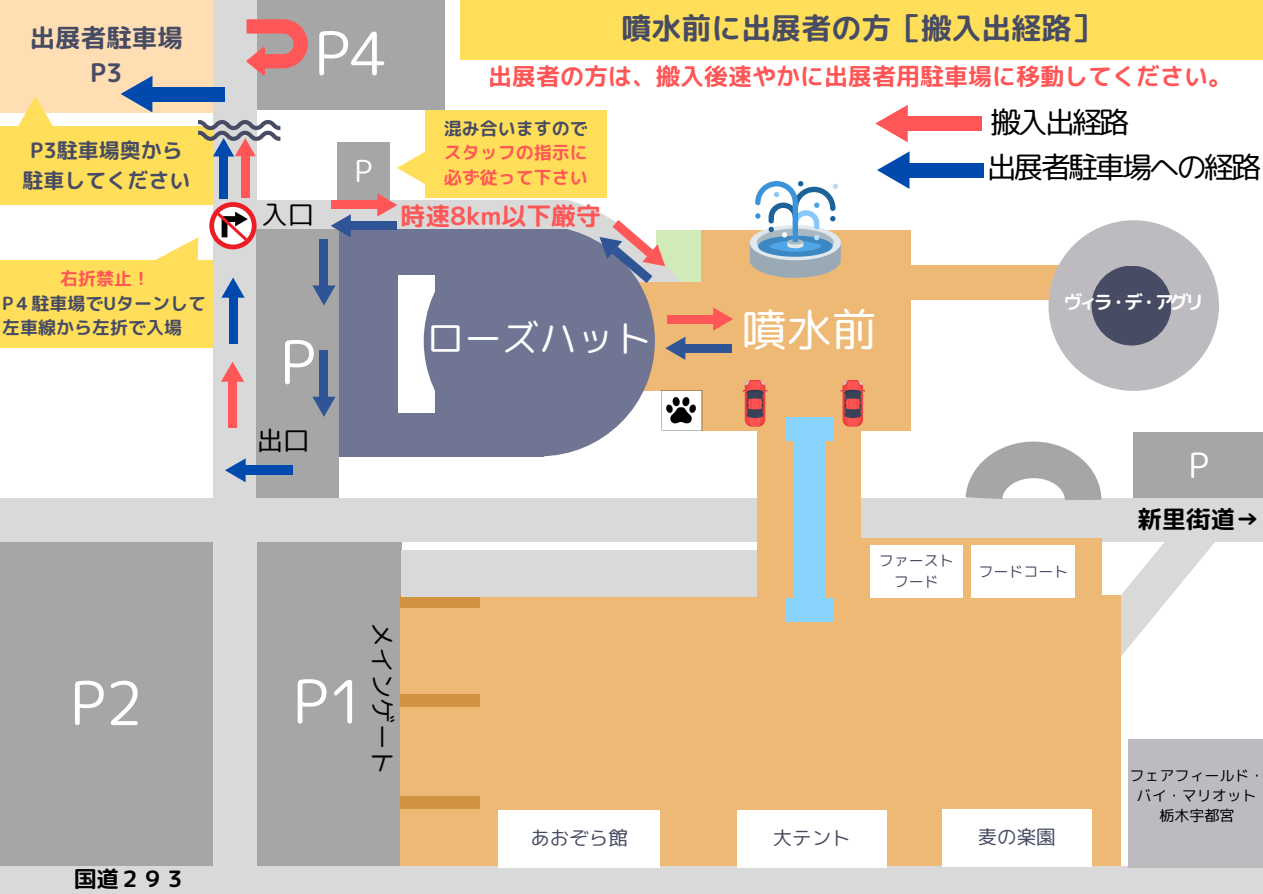
<style>
.page{position:relative;width:1263px;height:894px;background:#fff}
.page>*{position:absolute;margin:0;border:0;box-sizing:border-box;transform-origin:0 0}
.t1{font:60px "rounded mplus 1 p regular";color:#fff}
.t2{font:45px "rounded mplus 1 p regular";color:#fff}
.t3{font:37.5px "rounded mplus 1 p regular";color:#fff}
.t4{font:34.5px "rounded mplus 1 p regular";color:#fff}
.t5{font:30px "rounded mplus 1 p bold";color:#474c64}
.t6{font:30px "rounded mplus 1 p regular";letter-spacing:-.095em;color:#000}
.t7{font:30px "rounded mplus 1 p regular";color:#fff}
.t8{font:26.55px "rounded mplus 1 p regular";color:#000}
.t9{font:26.4px "rounded mplus 1 p regular";color:#000}
.t10{font:25.5px/34.8px "rounded mplus 1 p bold";color:#474c64;text-align:center}
.t11{font:25.5px "rounded mplus 1 p regular";color:#000}
.t12{font:24.9px "rounded mplus 1 p bold";color:#ff5757}
.t13{font:24.45px "rounded mplus 1 p bold";color:#000}
.t14{font:24px "rounded mplus 1 p bold";color:#ff5757}
.t15{font:22.5px "rounded mplus 1 p bold";color:#000}
.t16{font:21px "rounded mplus 1 p bold";color:#474c64}
.t17{font:19.5px "rounded mplus 1 p regular";color:#474c64}
.t18{font:19.05px "rounded mplus 1 p bold";letter-spacing:-.2em;color:#fff}
.t19{font:18px/24.8px "rounded mplus 1 p bold";color:#474c64}
.t20{font:18px "rounded mplus 1 p bold";color:#ff5757}
.t21{font:15px "rounded mplus 1 p regular";color:#000}
.t22{font:15px/20.2px "rounded mplus 1 p regular";color:#474c64;text-align:center}
</style>
<div class="page">
<div style="left:257px;top:0;width:188px;height:109px;background:#a6a6a6"></div>
<div style="left:0;top:541px;width:213px;height:324px;background:#a6a6a6"></div>
<div style="left:257px;top:539px;width:145px;height:326px;background:#a6a6a6"></div>
<div style="left:0;top:0;width:213px;height:112px;background:#ffdeb4"></div>
<div style="left:0;top:125px;width:214px;height:79px;background:#ffde59"></div>
<div style="left:886px;top:265px;width:178px;height:34px;background:#eeb975"></div>
<div style="left:636px;top:282px;width:68px;height:108px;background:#eeb975"></div>
<div style="left:424px;top:226px;width:231px;height:230px;background:#6f7593;border-radius:50%"></div>
<div style="left:357px;top:412px;width:186px;height:44px;background:#6f7593"></div>
<div style="left:701px;top:230px;width:210px;height:201px;background:#eeb975"></div>
<div style="left:252px;top:200px;width:314px;height:32px;background:#d9d9d9"></div>
<div style="left:435px;top:246px;width:51px;height:204px;background:#6f7593"></div>
<div style="left:339px;top:229px;width:228px;height:46px;background:#6f7593"></div>
<div style="left:0;top:497px;width:1263px;height:44px;background:#d9d9d9"></div>
<div style="left:213px;top:0;width:44px;height:893px;background:#d9d9d9"></div>
<div style="left:1048px;top:220px;width:171px;height:171px;background:#bebbc0;border-radius:50%"></div>
<div style="left:1091px;top:265px;width:80px;height:80px;background:#474c64;border-radius:50%"></div>
<div style="left:0;top:865px;width:1263px;height:28px;background:#d9d9d9"></div>
<div style="left:401px;top:595px;width:719px;height:270px;background:#eeb975"></div>
<div style="left:401px;top:595px;width:79px;height:13px;background:#d19241"></div>
<div style="left:401px;top:693px;width:79px;height:13px;background:#d19241"></div>
<div style="left:401px;top:796px;width:79px;height:12px;background:#d19241"></div>
<div style="left:402px;top:550px;width:433px;height:46px;background:#d9d9d9"></div>
<div style="left:499px;top:810px;width:161px;height:57px;background:#fff"></div>
<div style="left:737px;top:810px;width:149px;height:57px;background:#fff"></div>
<div style="left:942px;top:808px;width:149px;height:57px;background:#fff"></div>
<div style="left:757px;top:408px;width:104px;height:194px;background:#eeb975"></div>
<div style="left:793px;top:432px;width:32px;height:182px;background:#89d4ff"></div>
<div style="left:786px;top:597px;width:46px;height:24px;background:#89d4ff"></div>
<div style="left:786px;top:417px;width:46px;height:23px;background:#89d4ff"></div>
<svg style="left:750px;top:181px;width:91px;height:97px"></svg>
<div style="left:854px;top:538px;width:247px;height:65px;background:#eeb975"></div>
<div style="left:870px;top:545px;width:92px;height:52px;background:#fff"></div>
<div style="left:460px;top:0;width:803px;height:59px;background:#ffde59"></div>
<div style="left:1128px;top:738px;width:135px;height:129px;background:#bebbc0"></div>
<div style="left:152px;top:87px;width:73px;height:14px;background:#004aad"></div>
<svg style="left:121px;top:76px;width:32px;height:36px"></svg>
<div style="left:907px;top:116px;width:75px;height:15px;background:#ff5757"></div>
<svg style="left:875px;top:105px;width:33px;height:37px"></svg>
<div style="left:909px;top:163px;width:75px;height:14px;background:#004aad"></div>
<svg style="left:877px;top:152px;width:33px;height:37px"></svg>
<div style="left:339px;top:230px;width:58px;height:226px;background:#6f7593"></div>
<div style="left:257px;top:229px;width:82px;height:268px;background:#a6a6a6"></div>
<svg style="left:662px;top:390px;width:40px;height:40px"></svg>
<svg style="left:246px;top:19px;width:62px;height:57px"></svg>
<div style="left:245px;top:465px;width:48px;height:10px;background:#004aad"></div>
<svg style="left:225px;top:458px;width:21px;height:24px"></svg>
<div style="left:425px;top:110px;width:182px;height:87px;background:#ffde59"></div>
<div style="left:0;top:260px;width:213px;height:87px;background:#ffde59"></div>
<svg style="left:10px;top:97px;width:51px;height:29px"></svg>
<div style="left:241px;top:156px;width:8px;height:41px;background:#ff5757"></div>
<div style="left:229px;top:297px;width:9px;height:46px;background:#004aad"></div>
<svg style="left:153px;top:202px;width:104px;height:96px"></svg>
<div style="left:219px;top:156px;width:9px;height:42px;background:#004aad"></div>
<svg style="left:198px;top:120px;width:82px;height:36px"></svg>
<div style="left:338px;top:142px;width:52px;height:58px;background:#a6a6a6"></div>
<svg style="left:743px;top:380px;width:24px;height:46px"></svg>
<svg style="left:840px;top:380px;width:25px;height:46px"></svg>
<div style="left:351px;top:221px;width:46px;height:9px;background:#2f5597"></div>
<svg style="left:331px;top:214px;width:20px;height:23px"></svg>
<div style="left:319px;top:239px;width:9px;height:46px;background:#2f5597"></div>
<svg style="left:312px;top:285px;width:24px;height:20px"></svg>
<div style="left:319px;top:351px;width:9px;height:46px;background:#2f5597"></div>
<svg style="left:312px;top:396px;width:24px;height:20px"></svg>
<div style="left:228px;top:381px;width:9px;height:46px;background:#ff5757"></div>
<svg style="left:221px;top:361px;width:23px;height:20px"></svg>
<div style="left:1134px;top:432px;width:129px;height:66px;background:#a6a6a6"></div>
<svg style="left:966px;top:441px;width:263px;height:251px"></svg>
<div style="left:331px;top:200px;width:46px;height:9px;background:#ff5757"></div>
<svg style="left:377px;top:151px;width:64px;height:65px"></svg>
<svg style="left:550px;top:197px;width:183px;height:173px"></svg>
<p class="t10" style="left:30px;top:20px;width:154px">出展者駐車場<br>P3</p>
<p class="t16" style="left:30px;top:136px;width:154px">P3駐車場奥から</p>
<h1 class="t16" style="left:22px;top:165px;width:169px">駐車してください</h1>
<p class="t20" style="left:60px;top:265px;width:92px">右折禁止！</p>
<p class="t19" style="left:2px;top:290px;width:205px">P４駐車場でUターンして左車線から左折で入場</p>
<h6 class="t1" style="left:314px;top:11px;width:75px">P4</h6>
<h5 class="t9" style="left:261px;top:195px;width:54px">入口</h5>
<p class="t7" style="left:355px;top:149px;width:19px">P</p>
<p class="t5" style="left:622px;top:7px;width:481px">噴水前に出展者の方［搬入出経路］</p>
<p class="t14" style="left:488px;top:59px;width:745px">出展者の方は、搬入後速やかに出展者用駐車場に移動してください。</p>
<p class="t19" style="left:444px;top:115px;width:146px">混み合いますので</p>
<p class="t20" style="left:444px;top:140px;width:146px">スタッフの指示に</p>
<p class="t20" style="left:444px;top:165px;width:146px">必ず従って下さい</p>
<p class="t12" style="left:400px;top:198px;width:202px">時速8km以下厳守</p>
<p class="t6" style="left:991px;top:101px;width:140px">搬入出経路</p>
<p class="t6" style="left:987px;top:145px;width:276px">出展者駐車場への経路</p>
<p class="t1" style="left:280px;top:320px;width:37px">P</p>
<p class="t8" style="left:257px;top:421px;width:54px">出口</p>
<p class="t3" style="left:427px;top:311px;width:226px">ローズハット</p>
<p class="t2" style="left:742px;top:297px;width:136px">噴水前</p>
<p class="t18" style="left:1063px;top:288px;width:142px">ヴィラ・デ・アグリ</p>
<p class="t4" style="left:1189px;top:440px;width:22px">P</p>
<p class="t13" style="left:1137px;top:502px;width:124px">新里街道→</p>
<p class="t22" style="left:879px;top:550px;width:76px">ファーストフード</p>
<p class="t22" style="left:978px;top:560px;width:91px">フードコート</p>
<p class="t1" style="left:70px;top:660px;width:75px">P2</p>
<p class="t1" style="left:293px;top:659px;width:75px">P1</p>
<p class="t11" style="left:401px;top:621px;width:154px;rotate:90deg">メインゲート</p>
<p class="t15" style="left:74px;top:863px;width:114px">国道２９３</p>
<h4 class="t17" style="left:530px;top:823px;width:99px">あおぞら館</h4>
<p class="t17" style="left:773px;top:823px;width:79px">大テント</p>
<p class="t17" style="left:978px;top:822px;width:79px">麦の楽園</p>
<p class="t21" style="left:1129px;top:764px;width:136px">フェアフィールド・</p>
<p class="t21" style="left:1137px;top:784px;width:121px">バイ・マリオット</p>
<p class="t21" style="left:1159px;top:804px;width:76px">栃木宇都宮</p>
</div>
